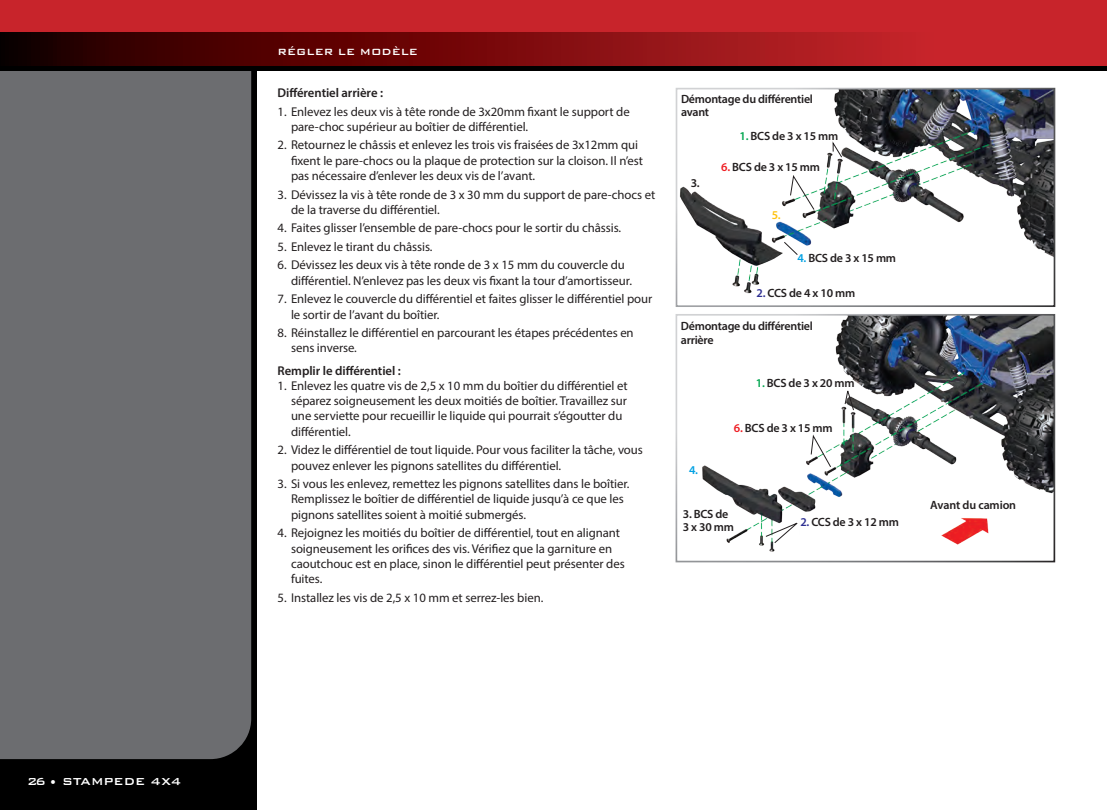
<style>
.page{position:relative;width:1107px;height:810px;background:#fff}
.page>*{position:absolute;margin:0;border:0;box-sizing:border-box;transform-origin:0 0}
.t1{font:500 13.5px "Bank Gothic BT";color:#fff}
.t2{font:12.75px/15.3px "Myriad Pro";letter-spacing:-.005em;color:#231f20}
.t3{font:600 12.75px "Myriad Pro";letter-spacing:-.005em;color:#231f20}
.t4{font:600 12px/13.5px "Myriad Pro";letter-spacing:-.02em;color:#231f20}
.t5{font:500 12px "Bank Gothic BT";color:#fff}
.t6{font:600 12px "Myriad Pro";color:#fec210}
.t7{font:600 12px "Myriad Pro";color:#00a1e3}
.s1{color:#00a54f}
.s2{color:#ee1d23}
.s3{color:#00a1e3}
.s4{color:#2e3092}
</style>
<div class="page">
<div style="left:0;top:13px;width:256px;height:797px;background:#000"></div>
<div style="left:0;top:71px;width:251px;height:688px;background:#6c6d70"></div>
<div style="left:0;top:0;width:1107px;height:70px;background:#000"></div>
<div style="left:0;top:0;width:1107px;height:51px;background:#c8242b"></div>
<svg style="left:0;top:32px;width:1107px;height:34px;background:#7f0f12"></svg>
<img style="left:680px;top:91px;width:372px;height:203px">
<div style="left:676px;top:88px;width:379px;height:219px;border:2px solid #fff"></div>
<svg style="left:783px;top:241px;width:15px;height:15px"></svg>
<svg style="left:790px;top:174px;width:25px;height:37px"></svg>
<svg style="left:832px;top:141px;width:11px;height:17px"></svg>
<img style="left:702px;top:317px;width:350px;height:235px">
<div style="left:676px;top:314px;width:379px;height:248px;border:2px solid #fff"></div>
<svg style="left:844px;top:388px;width:10px;height:23px"></svg>
<svg style="left:810px;top:434px;width:22px;height:34px"></svg>
<svg style="left:765px;top:521px;width:36px;height:23px"></svg>
<p class="t1" style="left:27px;top:774px;width:156px">26 • STAMPEDE 4X4</p>
<p class="t5" style="left:278px;top:45px;width:142px">RÉGLER LE MODÈLE</p>
<p class="t3" style="left:278px;top:85px;width:107px">Différentiel arrière :</p>
<p class="t2" style="left:291px;top:103px;width:340px;text-indent:-14px">1. Enlevez les deux vis à tête ronde de 3x20mm fixant le support de pare-choc supérieur au boîtier de différentiel.</p>
<p class="t2" style="left:291px;top:137px;width:354px;text-indent:-14px">2. Retournez le châssis et enlevez les trois vis fraisées de 3x12mm qui fixent le pare-chocs ou la plaque de protection sur la cloison. Il n’est pas nécessaire d’enlever les deux vis de l’avant.</p>
<p class="t2" style="left:291px;top:186px;width:366px;text-indent:-14px">3. Dévissez la vis à tête ronde de 3 x 30 mm du support de pare-chocs et de la traverse du différentiel.</p>
<p class="t2" style="left:278px;top:220px;width:345px">4. Faites glisser l’ensemble de pare-chocs pour le sortir du châssis.</p>
<p class="t2" style="left:278px;top:239px;width:157px">5. Enlevez le tirant du châssis.</p>
<p class="t2" style="left:291px;top:257px;width:342px;text-indent:-14px">6. Dévissez les deux vis à tête ronde de 3 x 15 mm du couvercle du différentiel. N’enlevez pas les deux vis fixant la tour d’amortisseur.</p>
<p class="t2" style="left:291px;top:291px;width:363px;text-indent:-14px">7. Enlevez le couvercle du différentiel et faites glisser le différentiel pour le sortir de l’avant du boîtier.</p>
<p class="t2" style="left:291px;top:325px;width:344px;text-indent:-14px">8. Réinstallez le différentiel en parcourant les étapes précédentes en sens inverse.</p>
<p class="t3" style="left:278px;top:362px;width:125px">Remplir le différentiel :</p>
<p class="t2" style="left:291px;top:378px;width:338px;text-indent:-14px">1. Enlevez les quatre vis de 2,5 x 10 mm du boîtier du différentiel et séparez soigneusement les deux moitiés de boîtier. Travaillez sur une serviette pour recueillir le liquide qui pourrait s’égoutter du différentiel.</p>
<p class="t2" style="left:291px;top:442px;width:353px;text-indent:-14px">2. Videz le différentiel de tout liquide. Pour vous faciliter la tâche, vous pouvez enlever les pignons satellites du différentiel.</p>
<p class="t2" style="left:291px;top:476px;width:340px;text-indent:-14px">3. Si vous les enlevez, remettez les pignons satellites dans le boîtier.<br>Remplissez le boîtier de différentiel de liquide jusqu’à ce que les pignons satellites soient à moitié submergés.</p>
<p class="t2" style="left:291px;top:525px;width:335px;text-indent:-14px">4. Rejoignez les moitiés du boîtier de différentiel, tout en alignant soigneusement les orifices des vis. Vérifiez que la garniture en caoutchouc est en place, sinon le différentiel peut présenter des fuites.</p>
<p class="t2" style="left:278px;top:590px;width:267px">5. Installez les vis de 2,5 x 10 mm et serrez-les bien.</p>
<p class="t4" style="left:681px;top:92px;width:134px">Démontage du différentiel avant</p>
<p class="t4" style="left:691px;top:176px;width:11px">3.</p>
<p class="t4" style="left:740px;top:129px;width:100px"><span class="s1">1.</span> BCS de 3 x 15 mm</p>
<p class="t4" style="left:721px;top:160px;width:100px"><span class="s2">6.</span> BCS de 3 x 15 mm</p>
<p class="t6" style="left:772px;top:207px;width:11px">5.</p>
<p class="t4" style="left:797px;top:251px;width:100px"><span class="s3">4.</span> BCS de 3 x 15 mm</p>
<p class="t4" style="left:757px;top:286px;width:100px"><span class="s4">2.</span> CCS de 4 x 10 mm</p>
<p class="t4" style="left:681px;top:319px;width:134px">Démontage du différentiel arrière</p>
<p class="t4" style="left:756px;top:376px;width:100px"><span class="s1">1.</span> BCS de 3 x 20 mm</p>
<p class="t7" style="left:689px;top:462px;width:11px">4.</p>
<p class="t4" style="left:734px;top:421px;width:100px"><span class="s2">6.</span> BCS de 3 x 15 mm</p>
<p class="t4" style="left:683px;top:507px;width:53px">3. BCS de<br>3 x 30 mm</p>
<p class="t4" style="left:800px;top:515px;width:100px"><span class="s4">2.</span> CCS de 3 x 12 mm</p>
<p class="t4" style="left:930px;top:498px;width:87px">Avant du camion</p>
</div>
